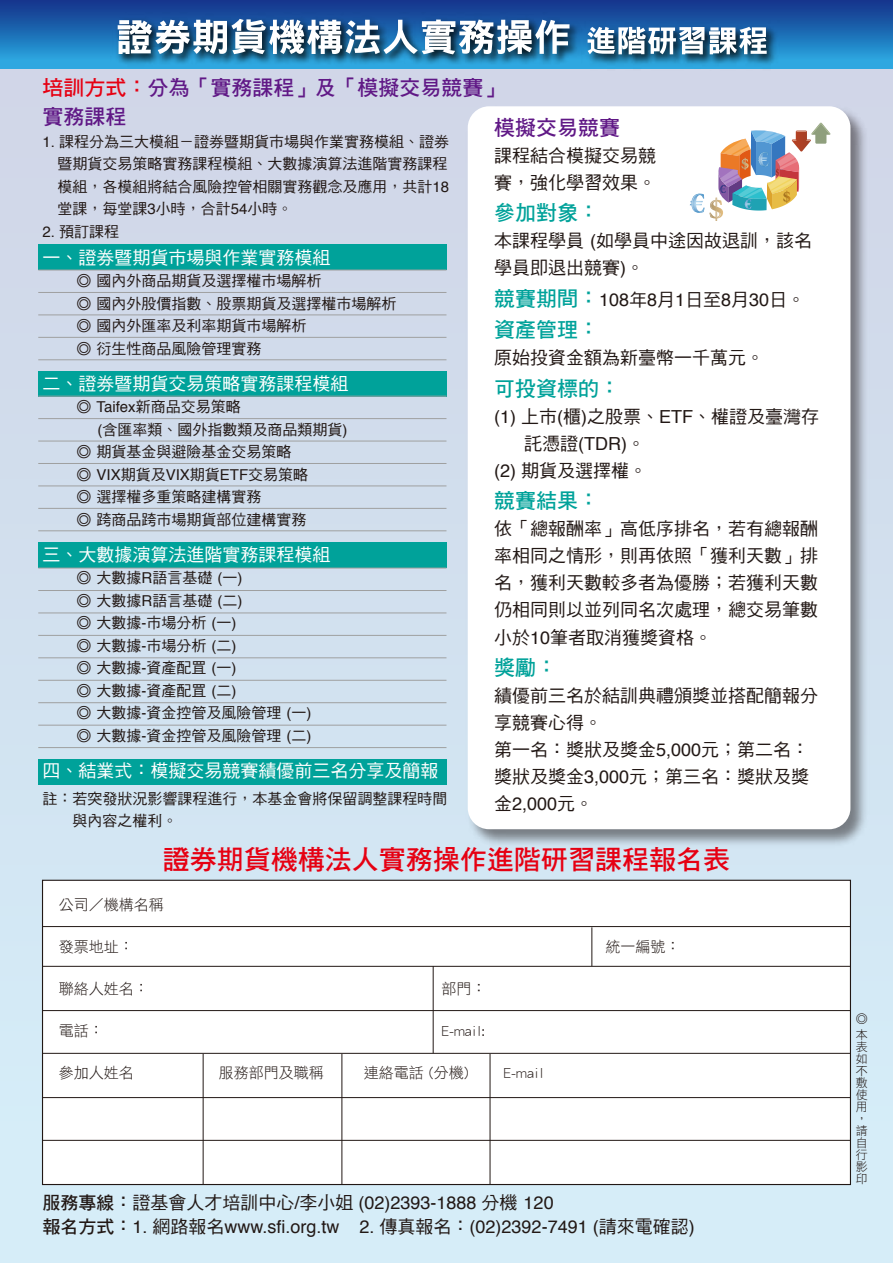
<style>
.page{position:relative;width:893px;height:1263px;background:#fff}
.page>*{position:absolute;margin:0;border:0;box-sizing:border-box;transform-origin:0 0}
.t1{font:27px "DF Hei Std W7";color:#e60012}
.t2{font:21px/29.7px "DF Hei Std W7";color:#601886}
.t3{font:21px "DF Hei Std W7";color:#00a29a}
.t4{font:18px/27px "DF Hei Std W5";color:#221815}
.t5{font:18px/24px "Helvetica";color:#221815}
.t6{font:18px "DF Hei Std W5";color:#fff}
.t7{font:15px/22.5px "DF Hei Std W5";color:#221815}
.t8{font:15px "DF Hei Std W3";color:#221815}
.t9{font:12px/12px "DF Hei Std W3";color:#221815}
.s1{color:#e60012}
.s2{font-family:"Helvetica"}
.s3{font-family:"DF Hei Std W7";font-size:21px;color:#00a29a}
.s4{font-family:"DF Hei Std W5"}
.s5{font-family:"DF Hei Std W7"}
</style>
<div class="page">
<div style="left:0;top:0;width:893px;height:1263px;background:linear-gradient(to bottom,#cdd2e5,#d5eff9)"></div>
<div style="left:0;top:0;width:893px;height:68px;background:linear-gradient(to bottom,#123188,#2cafe6)"></div>
<img style="left:111px;top:13px;width:474px;height:57px">
<svg style="left:118px;top:19px;width:451px;height:35px"></svg>
<img style="left:581px;top:20px;width:201px;height:50px">
<svg style="left:588px;top:27px;width:179px;height:27px"></svg>
<div style="left:38px;top:244px;width:408px;height:26px;background:#00a29a"></div>
<div style="left:38px;top:371px;width:408px;height:25px;background:#00a29a"></div>
<div style="left:38px;top:542px;width:408px;height:26px;background:#00a29a"></div>
<div style="left:38px;top:759px;width:408px;height:25px;background:#00a29a"></div>
<hr style="left:38px;top:270px;width:408px;height:1px;background:#9fa0a0">
<hr style="left:38px;top:292px;width:408px;height:1px;background:#9fa0a0">
<hr style="left:38px;top:314px;width:408px;height:1px;background:#9fa0a0">
<hr style="left:38px;top:337px;width:408px;height:1px;background:#9fa0a0">
<hr style="left:38px;top:359px;width:408px;height:1px;background:#9fa0a0">
<hr style="left:38px;top:568px;width:408px;height:1px;background:#9fa0a0">
<hr style="left:38px;top:590px;width:408px;height:1px;background:#9fa0a0">
<hr style="left:38px;top:612px;width:408px;height:1px;background:#9fa0a0">
<hr style="left:38px;top:635px;width:408px;height:1px;background:#9fa0a0">
<hr style="left:38px;top:657px;width:408px;height:1px;background:#9fa0a0">
<hr style="left:38px;top:680px;width:408px;height:1px;background:#9fa0a0">
<hr style="left:38px;top:702px;width:408px;height:1px;background:#9fa0a0">
<hr style="left:38px;top:725px;width:408px;height:1px;background:#9fa0a0">
<hr style="left:38px;top:747px;width:408px;height:1px;background:#9fa0a0">
<hr style="left:38px;top:396px;width:408px;height:1px;background:#9fa0a0">
<hr style="left:38px;top:418px;width:408px;height:1px;background:#9fa0a0">
<hr style="left:38px;top:441px;width:408px;height:1px;background:#9fa0a0">
<hr style="left:38px;top:463px;width:408px;height:1px;background:#9fa0a0">
<hr style="left:38px;top:485px;width:408px;height:1px;background:#9fa0a0">
<hr style="left:38px;top:508px;width:408px;height:1px;background:#9fa0a0">
<hr style="left:38px;top:530px;width:408px;height:1px;background:#9fa0a0">
<img style="left:463px;top:102px;width:409px;height:748px">
<div style="left:468px;top:106px;width:382px;height:723px;background:#fff;border-radius:21px"></div>
<div style="left:42px;top:880px;width:809px;height:305px;background:#fff;border:1px solid #221815"></div>
<hr style="left:43px;top:926px;width:807px;height:1px;background:#221815">
<hr style="left:43px;top:966px;width:807px;height:1px;background:#221815">
<hr style="left:43px;top:1010px;width:807px;height:1px;background:#221815">
<hr style="left:43px;top:1053px;width:807px;height:1px;background:#221815">
<hr style="left:43px;top:1097px;width:807px;height:1px;background:#221815">
<hr style="left:43px;top:1140px;width:807px;height:1px;background:#221815">
<hr style="left:433px;top:966px;width:1px;height:87px;background:#221815">
<hr style="left:203px;top:1054px;width:1px;height:130px;background:#221815">
<hr style="left:342px;top:1054px;width:1px;height:130px;background:#221815">
<hr style="left:490px;top:1054px;width:1px;height:130px;background:#221815">
<hr style="left:592px;top:927px;width:1px;height:39px;background:#221815">
<svg style="left:690px;top:123px;width:140px;height:98px"></svg>
<h2 class="t2" style="left:43px;top:72px;width:464px"><span class="s1">培訓方式：</span>分為「實務課程」及「模擬交易競賽」實務課程</h2>
<p class="t7" style="left:58px;top:130px;width:393px;text-align:justify;text-indent:-15px"><span class="s2">1.</span> 課程分為三大模組－證券暨期貨市場與作業實務模組、證券暨期貨交易策略實務課程模組、大數據演算法進階實務課程模組，各模組將結合風險控管相關實務觀念及應用，共計<span class="s2">18</span>堂課，每堂課<span class="s2">3</span>小時，合計<span class="s2">54</span>小時。</p>
<p class="t7" style="left:43px;top:220px;width:78px"><span class="s2">2.</span> 預訂課程</p>
<p class="t6" style="left:43px;top:248px;width:289px">一、證券暨期貨市場與作業實務模組</p>
<p class="t7" style="left:77px;top:269px;width:321px">◎ 國內外商品期貨及選擇權市場解析<br>◎ 國內外股價指數、股票期貨及選擇權市場解析◎ 國內外匯率及利率期貨市場解析<br>◎ 衍生性商品風險管理實務</p>
<p class="t6" style="left:43px;top:374px;width:307px">二、證券暨期貨交易策略實務課程模組</p>
<p class="t7" style="left:77px;top:395px;width:166px">◎ <span class="s2">Taifex</span>新商品交易策略</p>
<p class="t7" style="left:97px;top:418px;width:251px"><span class="s2">(</span>含匯率類、國外指數類及商品類期貨<span class="s2">)</span></p>
<p class="t7" style="left:77px;top:440px;width:216px">◎ 期貨基金與避險基金交易策略</p>
<p class="t7" style="left:77px;top:463px;width:233px">◎ <span class="s2">VIX</span>期貨及<span class="s2">VIX</span>期貨<span class="s2">ETF</span>交易策略</p>
<p class="t7" style="left:77px;top:485px;width:186px">◎ 選擇權多重策略建構實務</p>
<p class="t7" style="left:77px;top:508px;width:231px">◎ 跨商品跨市場期貨部位建構實務</p>
<p class="t6" style="left:43px;top:545px;width:289px">三、大數據演算法進階實務課程模組</p>
<p class="t7" style="left:77px;top:566px;width:236px">◎ 大數據<span class="s2">R</span>語言基礎 <span class="s2">(</span>一<span class="s2">)<br></span>◎ 大數據<span class="s2">R</span>語言基礎 <span class="s2">(</span>二<span class="s2">)<br></span>◎ 大數據<span class="s2">-</span>市場分析 <span class="s2">(</span>一<span class="s2">)<br></span>◎ 大數據<span class="s2">-</span>市場分析 <span class="s2">(</span>二<span class="s2">)<br></span>◎ 大數據<span class="s2">-</span>資產配罝 <span class="s2">(</span>一<span class="s2">)<br></span>◎ 大數據<span class="s2">-</span>資產配罝 <span class="s2">(</span>二<span class="s2">)<br></span>◎ 大數據<span class="s2">-</span>資金控管及風險管理 <span class="s2">(</span>一<span class="s2">) </span>◎ 大數據<span class="s2">-</span>資金控管及風險管理 <span class="s2">(</span>二<span class="s2">)</span></p>
<p class="t6" style="left:43px;top:761px;width:398px">四、結業式：模擬交易競賽績優前三名分享及簡報</p>
<p class="t7" style="left:72px;top:787px;width:377px;text-indent:-30px">註：若突發狀況影響課程進行，本基金會將保留調整課程時間與內容之權利。</p>
<h2 class="t2" style="left:494px;top:112px;width:127px">模擬交易競賽</h2>
<p class="t4" style="left:494px;top:142px;width:163px">課程結合模擬交易競賽，強化學習效果。</p>
<h2 class="t3" style="left:494px;top:202px;width:106px">參加對象：</h2>
<p class="t4" style="left:494px;top:227px;width:319px">本課程學員 <span class="s2">(</span>如學員中途因故退訓，該名學員即退出競賽<span class="s2">)</span>。</p>
<p class="t5" style="left:494px;top:288px;width:313px"><span class="s3">競賽期間：</span>108<span class="s4">年</span>8<span class="s4">月</span>1<span class="s4">日至</span>8<span class="s4">月</span>30<span class="s4">日。</span></p>
<h2 class="t3" style="left:494px;top:319px;width:106px">資產管理：</h2>
<p class="t4" style="left:494px;top:344px;width:271px">原始投資金額為新臺幣一千萬元。</p>
<h2 class="t3" style="left:494px;top:377px;width:127px">可投資標的：</h2>
<p class="t4" style="left:494px;top:403px;width:326px"><span class="s2">(1)</span> 上市<span class="s2">(</span>櫃<span class="s2">)</span>之股票、<span class="s2">ETF</span>、權證及臺灣存</p>
<p class="t5" style="left:524px;top:432px;width:122px"><span class="s4">託憑證</span>(TDR)<span class="s4">。</span></p>
<p class="t4" style="left:494px;top:457px;width:154px"><span class="s2">(2)</span> 期貨及選擇權。</p>
<h2 class="t3" style="left:494px;top:490px;width:106px">競賽結果：</h2>
<p class="t4" style="left:494px;top:515px;width:325px;text-align:justify">依「總報酬率」高低序排名，若有總報酬率相同之情形，則再依照「獲利天數」排名，獲利天數較多者為優勝；若獲利天數仍相同則以並列同名次處理，總交易筆數小於<span class="s2">10</span>筆者取消獲獎資格。</p>
<h2 class="t3" style="left:494px;top:656px;width:64px">獎勵：</h2>
<p class="t4" style="left:494px;top:682px;width:325px">績優前三名於結訓典禮頒獎並搭配簡報分享競賽心得。<br>第一名：獎狀及獎金<span class="s2">5,000</span>元；第二名：獎狀及獎金<span class="s2">3,000</span>元；第三名：獎狀及獎</p>
<p class="t5" style="left:494px;top:792px;width:101px"><span class="s4">金</span>2,000<span class="s4">元。</span></p>
<h1 class="t1" style="left:163px;top:845px;width:568px">證券期貨機構法人實務操作進階研習課程報名表</h1>
<p class="t8" style="left:59px;top:896px;width:107px">公司／機構名稱</p>
<p class="t8" style="left:59px;top:938px;width:77px">發票地址：</p>
<p class="t8" style="left:605px;top:938px;width:76px">統一編號：</p>
<p class="t8" style="left:59px;top:980px;width:92px">聯絡人姓名：</p>
<p class="t8" style="left:441px;top:980px;width:46px">部門：</p>
<p class="t8" style="left:59px;top:1022px;width:46px">電話：</p>
<p class="t8" style="left:441px;top:1022px;width:45px">E-mail:</p>
<p class="t8" style="left:59px;top:1064px;width:77px">參加人姓名</p>
<p class="t8" style="left:219px;top:1064px;width:106px">服務部門及職稱</p>
<p class="t8" style="left:364px;top:1064px;width:106px">連絡電話 (分機)</p>
<p class="t8" style="left:504px;top:1064px;width:42px">E-mail</p>
<p class="t5" style="left:43px;top:1191px;width:654px"><span class="s5">服務專線：</span><span class="s4">證基會人才培訓中心</span>/<span class="s4">李小姐</span> (02)2393-1888 <span class="s4">分機</span> 120<br><span class="s5">報名方式：</span>1. <span class="s4">網路報名</span>www.sfi.org.tw 2. <span class="s4">傳真報名：</span>(02)2392-7491 (<span class="s4">請來電確認</span>)</p>
<p class="t9" style="left:856px;top:1011px;width:13px;line-height:16px">◎本</p>
<p class="t9" style="left:856px;top:1041px;width:13px">表如不敷使用，請自行影印</p>
</div>
